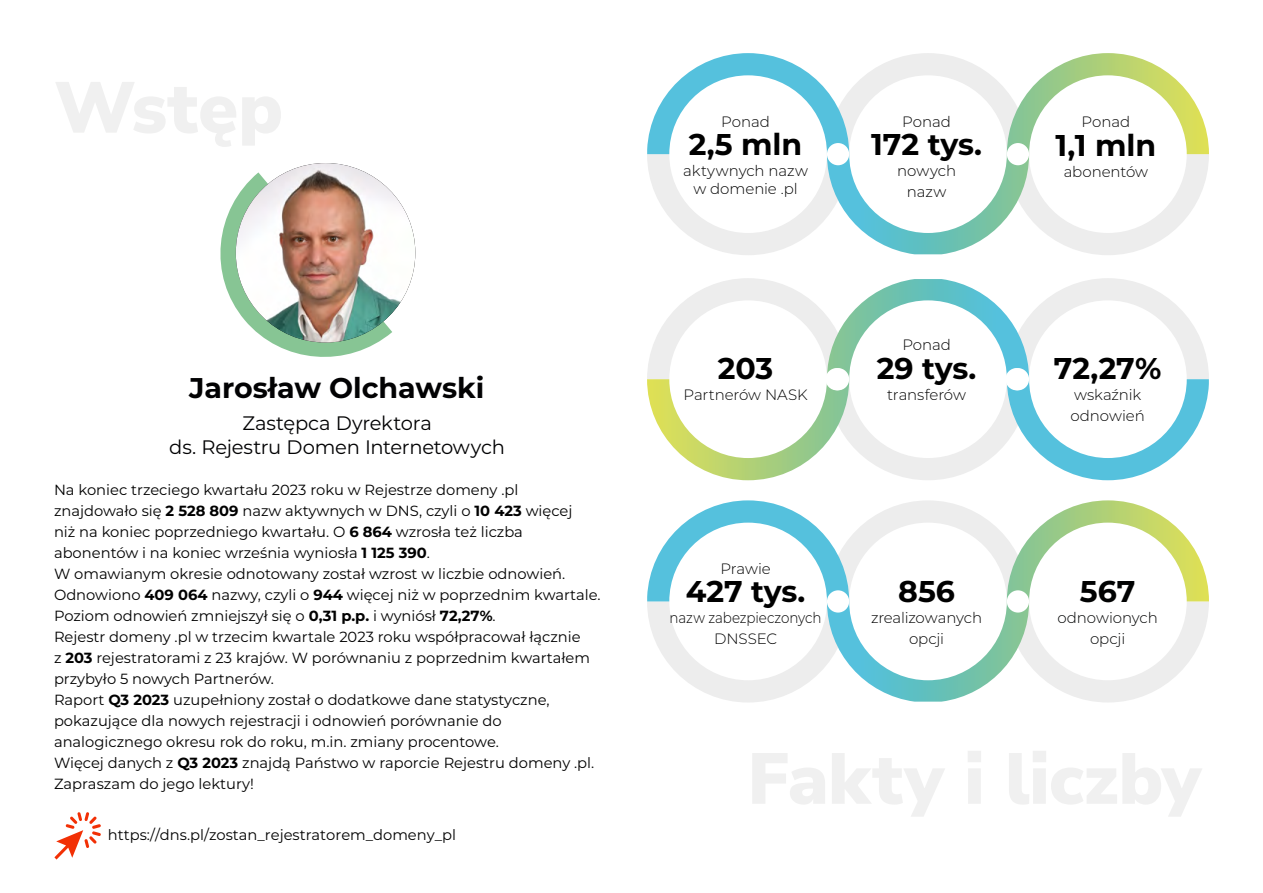
<style>
.page{position:relative;width:1263px;height:893px;background:#fff}
.page>*{position:absolute;margin:0;border:0;box-sizing:border-box;transform-origin:0 0}
.t1{font:700 30px "Montserrat";color:#000}
.t2{font:700 30px "Montserrat";color:#010202}
.t3{font:700 28.5px "Montserrat";color:#020203}
.t4{font:19.5px/24px "Montserrat";letter-spacing:-.01em;color:#020203;text-align:center}
.t5{font:300 15px/21px "Montserrat";letter-spacing:-.005em;color:#000;text-align:center}
.t6{font:300 15px/21px "Montserrat";letter-spacing:-.005em;color:#000;text-align:center;scale:.9 1}
.t7{font:300 15px/21px "Montserrat";letter-spacing:-.005em;color:#010202;text-align:center}
.t8{font:14.7px/21px "Montserrat";color:#000}
.s1{font-weight:700}
</style>
<div class="page">
<svg style="left:647px;top:53px;width:562px;height:201px"></svg>
<div style="left:1007px;top:143px;width:22px;height:22px;background:#fff;border-radius:50%"></div>
<div style="left:827px;top:143px;width:22px;height:22px;background:#fff;border-radius:50%"></div>
<svg style="left:647px;top:279px;width:562px;height:201px"></svg>
<svg style="left:827px;top:368px;width:22px;height:22px"></svg>
<svg style="left:1007px;top:368px;width:22px;height:22px"></svg>
<svg style="left:647px;top:500px;width:562px;height:202px"></svg>
<div style="left:1007px;top:590px;width:22px;height:23px;background:#fff;border-radius:50%"></div>
<div style="left:827px;top:590px;width:22px;height:23px;background:#fff;border-radius:50%"></div>
<div style="left:825px;top:368px;width:23px;height:22px;background:#fff;border-radius:50%"></div>
<div style="left:1005px;top:368px;width:23px;height:22px;background:#fff;border-radius:50%"></div>
<svg style="left:54px;top:812px;width:47px;height:47px"></svg>
<svg style="left:220px;top:172px;width:172px;height:185px"></svg>
<img style="left:236px;top:163px;width:179px;height:180px;border-radius:90px">
<h2 class="t3" style="left:189px;top:367px;width:297px">Jarosław Olchawski</h2>
<h3 class="t4" style="left:169px;top:410px;width:337px">Zastępca Dyrektora<br>ds. Rejestru Domen Internetowych</h3>
<p class="t8" style="left:54px;top:478px;width:548px">Na koniec trzeciego kwartału 2023 roku w Rejestrze domeny .pl znajdowało się <span class="s1">2 528 809</span> nazw aktywnych w DNS, czyli o <span class="s1">10 423</span> więcej<br>niż na koniec poprzedniego kwartału. O <span class="s1">6 864</span> wzrosła też liczba abonentów i na koniec września wyniosła <span class="s1">1 125 390</span>.<br>W omawianym okresie odnotowany został wzrost w liczbie odnowień.<br>Odnowiono <span class="s1">409 064</span> nazwy, czyli o <span class="s1">944</span> więcej niż w poprzednim kwartale.<br>Poziom odnowień zmniejszył się o <span class="s1">0,31 p.p.</span> i wyniósł <span class="s1">72,27%</span>.<br>Rejestr domeny .pl w trzecim kwartale 2023 roku współpracował łącznie<br>z <span class="s1">203</span> rejestratorami z 23 krajów. W porównaniu z poprzednim kwartałem przybyło 5 nowych Partnerów.<br>Raport <span class="s1">Q3 2023</span> uzupełniony został o dodatkowe dane statystyczne, pokazujące dla nowych rejestracji i odnowień porównanie do analogicznego okresu rok do roku, m.in. zmiany procentowe.<br>Więcej danych z <span class="s1">Q3 2023</span> znajdą Państwo w raporcie Rejestru domeny .pl.<br>Zapraszam do jego lektury!</p>
<p class="t8" style="left:108px;top:823px;width:350px">https://dns.pl/zostan_rejestratorem_domeny_pl</p>
<p class="t5" style="left:721px;top:110px;width:50px">Ponad</p>
<h1 class="t1" style="left:689px;top:123px;width:115px">2,5 mln</h1>
<p class="t5" style="left:683px;top:161px;width:126px;line-height:18px">aktywnych nazw w domenie .pl</p>
<h1 class="t1" style="left:718px;top:346px;width:57px">203</h1>
<p class="t5" style="left:683px;top:383px;width:126px">Partnerów NASK</p>
<p class="t5" style="left:902px;top:110px;width:50px">Ponad</p>
<h1 class="t1" style="left:871px;top:123px;width:112px">172 tys.</h1>
<p class="t5" style="left:897px;top:160px;width:61px">nowych nazw</p>
<p class="t5" style="left:902px;top:334px;width:50px">Ponad</p>
<h1 class="t1" style="left:877px;top:346px;width:101px">29 tys.</h1>
<p class="t5" style="left:887px;top:383px;width:80px">transferów</p>
<p class="t5" style="left:720px;top:558px;width:52px">Prawie</p>
<h1 class="t1" style="left:686px;top:570px;width:121px">427 tys.</h1>
<p class="t6" style="left:670px;top:607px;width:170px">nazw zabezpieczonych<br>DNSSEC</p>
<h1 class="t1" style="left:898px;top:570px;width:58px">856</h1>
<p class="t5" style="left:871px;top:607px;width:113px">zrealizowanych opcji</p>
<p class="t5" style="left:1081px;top:111px;width:50px">Ponad</p>
<h1 class="t1" style="left:1055px;top:123px;width:102px">1,1 mln</h1>
<p class="t5" style="left:1064px;top:160px;width:86px">abonentów</p>
<h1 class="t1" style="left:1054px;top:346px;width:109px">72,27%</h1>
<p class="t5" style="left:1070px;top:383px;width:76px;text-align:left">wskaźnik odnowień</p>
<h1 class="t2" style="left:1080px;top:570px;width:57px">567</h1>
<p class="t7" style="left:1057px;top:607px;width:102px">odnowionych opcji</p>
</div>
